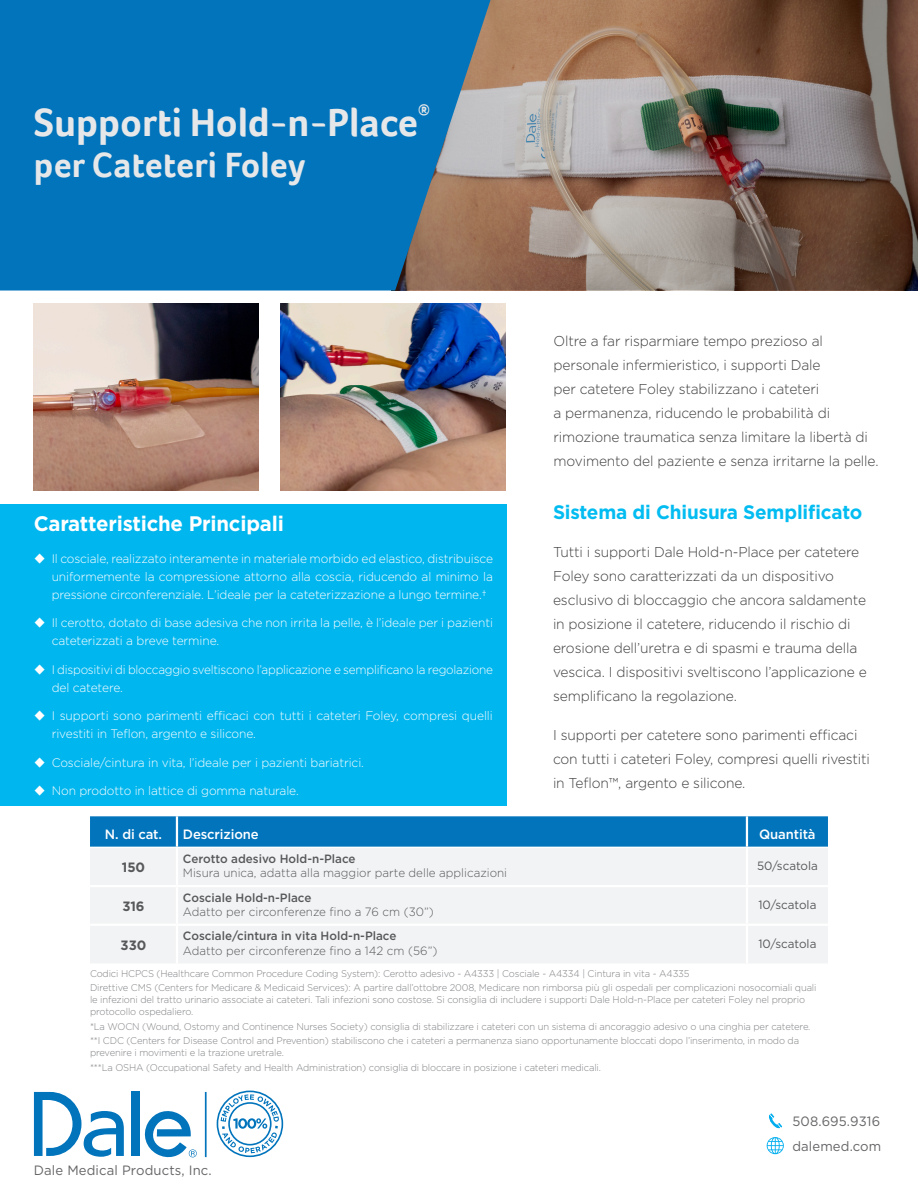
<style>
.page{position:relative;width:918px;height:1188px;background:#fff}
.page>*{position:absolute;margin:0;border:0;box-sizing:border-box;transform-origin:0 0}
.p_H1{font:700 40.5px "Foco";color:#e6e7e9}
.p_H1_sub{font:700 36px "Foco";letter-spacing:.01em;color:#e6e7e9}
.p_H3{font:700 21px "Gotham";letter-spacing:-.01em;color:#fff}
.p_H3_blue{font:700 19.5px "Gotham";letter-spacing:-.01em;color:#03bcf1}
.p_H1-2{font:700 15.75px "Foco";color:#e6e7e9}
.p_body{font:300 14.25px/24px "Gotham";letter-spacing:-.01em;color:#3e3e3f}
.t1{font:13.5px/24.8px "Gotham";letter-spacing:.01em;color:#656568}
.p_order_TBL_header_c{font:500 13.5px "Gotham";letter-spacing:-.01em;color:#fff}
.p_order_TBL_header{font:500 13.5px "Gotham";letter-spacing:-.01em;color:#fff}
.p_order_TBL_num{font:700 13.5px "Gotham";color:#57585a}
.t2{font:300 12.3px/18px "Gotham";letter-spacing:-.01em;color:#fff}
.t3{font:300 12.3px/18px "Gotham";letter-spacing:-.01em;color:#fff;scale:.95 1}
.p_order_TBL_desc{font:300 12px "Gotham";color:#57585a}
.p_order_TBL_product{font:500 12px "Gotham";color:#57585a}
.p_order_TBL_qty{font:12px "Gotham";color:#57585a}
.p_table_footnotes{font:300 9.75px/11.7px "Gotham";letter-spacing:-.015em;color:#808285}
</style>
<div class="page">
<svg style="left:495px;top:0;width:423px;height:290px;background:#887265"></svg>
<svg style="left:0;top:0;width:495px;height:291px;background:#1176b5"></svg>
<svg style="left:769px;top:1113px;width:13px;height:16px"></svg>
<svg style="left:767px;top:1137px;width:17px;height:17px"></svg>
<div style="left:132px;top:1092px;width:8px;height:64px;background:#0174bc"></div>
<svg style="left:144px;top:1111px;width:53px;height:47px"></svg>
<svg style="left:34px;top:1092px;width:90px;height:65px"></svg>
<hr style="left:205px;top:1092px;width:2px;height:65px;background:#0174bc">
<svg style="left:217px;top:1091px;width:66px;height:66px"></svg>
<img style="left:34px;top:304px;width:225px;height:186px">
<img style="left:280px;top:304px;width:225px;height:186px">
<div style="left:0;top:504px;width:507px;height:302px;background:#00b6ef"></div>
<div style="left:90px;top:816px;width:738px;height:31px;background:#0174bc"></div>
<div style="left:90px;top:848px;width:738px;height:115px;background:#f2f3f4"></div>
<hr style="left:176px;top:816px;width:2px;height:31px;background:#fff">
<hr style="left:746px;top:816px;width:2px;height:31px;background:#fff">
<hr style="left:176px;top:848px;width:2px;height:37px;background:#fff">
<hr style="left:746px;top:848px;width:2px;height:37px;background:#fff">
<hr style="left:90px;top:885px;width:87px;height:2px;background:#fff">
<hr style="left:177px;top:885px;width:570px;height:2px;background:#fff">
<hr style="left:176px;top:887px;width:2px;height:37px;background:#fff">
<hr style="left:747px;top:885px;width:81px;height:2px;background:#fff">
<hr style="left:746px;top:887px;width:2px;height:37px;background:#fff">
<hr style="left:90px;top:924px;width:87px;height:2px;background:#fff">
<hr style="left:177px;top:924px;width:570px;height:2px;background:#fff">
<hr style="left:176px;top:926px;width:2px;height:37px;background:#fff">
<hr style="left:747px;top:924px;width:81px;height:2px;background:#fff">
<hr style="left:746px;top:926px;width:2px;height:37px;background:#fff">
<p class="p_H1" style="left:34px;top:96px;width:386px">Supporti Hold-n-Place</p>
<p class="p_H1-2" style="left:418px;top:100px;width:14px">®</p>
<p class="p_H1_sub" style="left:34px;top:141px;width:273px">per Cateteri Foley</p>
<p class="p_body" style="left:554px;top:329px;width:327px">Oltre a far risparmiare tempo prezioso al personale infermieristico, i supporti Dale<br>per catetere Foley stabilizzano i cateteri<br>a permanenza, riducendo le probabilità di rimozione traumatica senza limitare la libertà di movimento del paziente e senza irritarne la pelle.</p>
<p class="p_H3_blue" style="left:553px;top:499px;width:311px">Sistema di Chiusura Semplificato</p>
<p class="p_body" style="left:553px;top:539px;width:315px">Tutti i supporti Dale Hold-n-Place per catetere Foley sono caratterizzati da un dispositivo esclusivo di bloccaggio che ancora saldamente in posizione il catetere, riducendo il rischio di erosione dell’uretra e di spasmi e trauma della vescica. I dispositivi sveltiscono l’applicazione e semplificano la regolazione.</p>
<p class="p_body" style="left:553px;top:722px;width:319px">I supporti per catetere sono parimenti efficaci con tutti i cateteri Foley, compresi quelli rivestiti in Teflon™, argento e silicone.</p>
<p class="p_H3" style="left:34px;top:510px;width:252px">Caratteristiche Principali</p>
<p class="t2" style="left:52px;top:549px;width:443px;text-align:justify">Il cosciale, realizzato interamente in materiale morbido ed elastico, distribuisce uniformemente la compressione attorno alla coscia, riducendo al minimo la pressione circonferenziale. L’ideale per la cateterizzazione a lungo termine.†</p>
<p class="t2" style="left:52px;top:614px;width:443px">Il cerotto, dotato di base adesiva che non irrita la pelle, è l’ideale per i pazienti cateterizzati a breve termine.</p>
<p class="t3" style="left:52px;top:660px;width:466px">I dispositivi di bloccaggio sveltiscono l’applicazione e semplificano la regolazione del catetere.</p>
<p class="t2" style="left:52px;top:707px;width:443px">I supporti sono parimenti efficaci con tutti i cateteri Foley, compresi quelli rivestiti in Teflon, argento e silicone.</p>
<p class="t2" style="left:52px;top:753px;width:314px">Cosciale/cintura in vita, l’ideale per i pazienti bariatrici.</p>
<p class="t2" style="left:52px;top:782px;width:249px">Non prodotto in lattice di gomma naturale.</p>
<p class="p_order_TBL_header_c" style="left:105px;top:826px;width:59px">N. di cat.</p>
<p class="p_order_TBL_header" style="left:183px;top:826px;width:77px">Descrizione</p>
<p class="p_order_TBL_header_c" style="left:759px;top:826px;width:58px">Quantità</p>
<p class="p_order_TBL_num" style="left:122px;top:858px;width:25px">150</p>
<p class="p_order_TBL_product" style="left:183px;top:851px;width:174px">Cerotto adesivo Hold-n-Place</p>
<p class="p_order_TBL_desc" style="left:183px;top:866px;width:326px">Misura unica, adatta alla maggior parte delle applicazioni</p>
<p class="p_order_TBL_qty" style="left:757px;top:858px;width:62px">50/scatola</p>
<p class="p_order_TBL_num" style="left:122px;top:897px;width:24px">316</p>
<p class="p_order_TBL_num" style="left:121px;top:936px;width:27px">330</p>
<p class="p_order_TBL_product" style="left:183px;top:890px;width:130px">Cosciale Hold-n-Place</p>
<p class="p_order_TBL_desc" style="left:183px;top:904px;width:252px">Adatto per circonferenze fino a 76 cm (30”)</p>
<p class="p_order_TBL_product" style="left:183px;top:928px;width:215px">Cosciale/cintura in vita Hold-n-Place</p>
<p class="p_order_TBL_desc" style="left:183px;top:943px;width:256px">Adatto per circonferenze fino a 142 cm (56”)</p>
<p class="p_order_TBL_qty" style="left:758px;top:897px;width:59px">10/scatola</p>
<p class="p_order_TBL_qty" style="left:758px;top:936px;width:59px">10/scatola</p>
<p class="p_table_footnotes" style="left:90px;top:967px;width:601px">Codici HCPCS (Healthcare Common Procedure Coding System): Cerotto adesivo - A4333 | Cosciale - A4334 | Cintura in vita - A4335</p>
<p class="p_table_footnotes" style="left:90px;top:982px;width:728px">Direttive CMS (Centers for Medicare &amp; Medicaid Services): A partire dall’ottobre 2008, Medicare non rimborsa più gli ospedali per complicazioni nosocomiali quali le infezioni del tratto urinario associate ai cateteri. Tali infezioni sono costose. Si consiglia di includere i supporti Dale Hold-n-Place per cateteri Foley nel proprio protocollo ospedaliero.</p>
<p class="p_table_footnotes" style="left:90px;top:1020px;width:722px">*La WOCN (Wound, Ostomy and Continence Nurses Society) consiglia di stabilizzare i cateteri con un sistema di ancoraggio adesivo o una cinghia per catetere.</p>
<p class="p_table_footnotes" style="left:90px;top:1035px;width:711px">**I CDC (Centers for Disease Control and Prevention) stabiliscono che i cateteri a permanenza siano opportunamente bloccati dopo l’inserimento, in modo da prevenire i movimenti e la trazione uretrale.</p>
<p class="p_table_footnotes" style="left:90px;top:1061px;width:512px">***La OSHA (Occupational Safety and Health Administration) consiglia di bloccare in posizione i cateteri medicali.</p>
<h3 class="t1" style="left:34px;top:1157px;width:180px">Dale Medical Products, Inc.</h3>
<h3 class="t1" style="left:792px;top:1109px;width:90px">508.695.9316 dalemed.com</h3>
</div>
